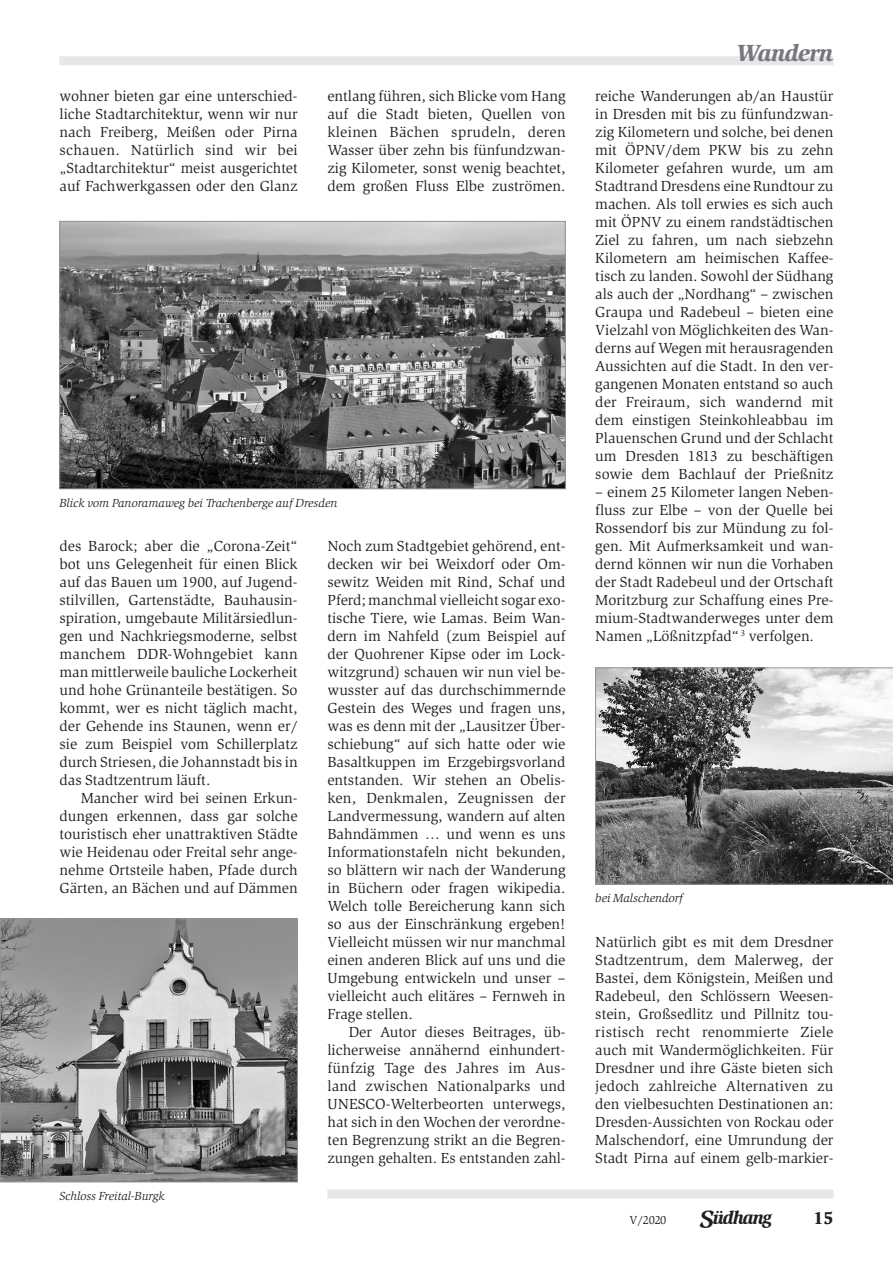
<style>
.page{position:relative;width:893px;height:1263px;background:#fff}
.page>*{position:absolute;margin:0;border:0;box-sizing:border-box;transform-origin:0 0}
.t1{font:italic 900 24px "Slimbach";letter-spacing:-.035em;color:#76787b}
.t2{font:900 18px "Slimbach";color:#231f20}
.t3{font:18px "Hillez Logozv 07";color:#231f20}
.t4{font:15px/18px "Slimbach";color:#231f20;text-align:justify}
.t5{font:italic 12px "Slimbach";color:#231f20}
.t6{font:12px "Slimbach";color:#231f20}
</style>
<div class="page">
<div style="left:327px;top:1189px;width:506px;height:9px;background:#e6e7e9"></div>
<div style="left:60px;top:56px;width:773px;height:9px;background:#e6e7e9"></div>
<img style="left:62px;top:223px;width:502px;height:264px">
<div style="left:60px;top:221px;width:506px;height:268px;border:1px solid #939598"></div>
<img style="left:2px;top:920px;width:294px;height:260px">
<div style="left:0;top:918px;width:298px;height:264px;border:1px solid #939598"></div>
<svg style="left:595px;top:668px;width:298px;height:216px;background:#7e7e7e"></svg>
<p class="t4" style="left:60px;top:87px;width:240px">wohner bieten gar eine unterschied&shy;liche Stadtarchitektur, wenn wir nur nach Freiberg, Meißen oder Pirna schauen. Natürlich sind wir bei „Stadtarchitektur“ meist ausgerichtet auf Fachwerkgassen oder den Glanz</p>
<p class="t4" style="left:327px;top:87px;width:240px">entlang führen, sich Blicke vom Hang auf die Stadt bieten, Quellen von kleinen Bächen sprudeln, deren Wasser über zehn bis fünfundzwan&shy;zig Kilometer, sonst wenig beachtet, dem großen Fluss Elbe zuströmen.</p>
<p class="t5" style="left:60px;top:496px;width:280px">Blick vom Panoramaweg bei Trachenberge auf Dresden</p>
<p class="t4" style="left:60px;top:537px;width:240px">des Barock; aber die „Corona-Zeit“ bot uns Gelegenheit für einen Blick auf das Bauen um 1900, auf Jugend&shy;stilvillen, Gartenstädte, Bauhausin&shy;spiration, umgebaute Militärsiedlun&shy;gen und Nachkriegsmoderne, selbst manchem DDR-Wohngebiet kann man mittlerweile bauliche Lockerheit und hohe Grünanteile bestätigen. So kommt, wer es nicht täglich macht, der Gehende ins Staunen, wenn er/ sie zum Beispiel vom Schillerplatz durch Striesen, die Johannstadt bis in das Stadtzentrum läuft.</p>
<p class="t4" style="left:60px;top:789px;width:240px;text-indent:21px">Mancher wird bei seinen Erkun&shy;dungen erkennen, dass gar solche touristisch eher unattraktiven Städte wie Heidenau oder Freital sehr ange&shy;nehme Ortsteile haben, Pfade durch Gärten, an Bächen und auf Dämmen</p>
<p class="t5" style="left:60px;top:1189px;width:107px">Schloss Freital-Burgk</p>
<p class="t4" style="left:327px;top:537px;width:240px">Noch zum Stadtgebiet gehörend, ent&shy;decken wir bei Weixdorf oder Om&shy;sewitz Weiden mit Rind, Schaf und Pferd; manchmal vielleicht sogar exo&shy;tische Tiere, wie Lamas. Beim Wan&shy;dern im Nahfeld (zum Beispiel auf der Quohrener Kipse oder im Lock&shy;witzgrund) schauen wir nun viel be&shy;wusster auf das durchschimmernde Gestein des Weges und fragen uns, was es denn mit der „Lausitzer Über&shy;schiebung“ auf sich hatte oder wie Basaltkuppen im Erzgebirgsvorland entstanden. Wir stehen an Obelis&shy;ken, Denkmalen, Zeugnissen der Landvermessung, wandern auf alten Bahndämmen … und wenn es uns Informationstafeln nicht bekunden, so blättern wir nach der Wanderung in Büchern oder fragen wikipedia.<br>Welch tolle Bereicherung kann sich so aus der Einschränkung ergeben!<br>Vielleicht müssen wir nur manchmal einen anderen Blick auf uns und die Umgebung entwickeln und unser – vielleicht auch elitäres – Fernweh in Frage stellen.</p>
<p class="t4" style="left:327px;top:1023px;width:240px;text-indent:21px">Der Autor dieses Beitrages, üb&shy;licherweise annähernd einhundert&shy;fünfzig Tage des Jahres im Aus&shy;land zwischen Nationalparks und UNESCO-Welterbeorten unterwegs, hat sich in den Wochen der verordne&shy;ten Begrenzung strikt an die Begren&shy;zungen gehalten. Es entstanden zahl-</p>
<h1 class="t1" style="left:735px;top:38px;width:100px">Wandern</h1>
<p class="t4" style="left:595px;top:87px;width:240px">reiche Wanderungen ab/an Haustür in Dresden mit bis zu fünfundzwan&shy;zig Kilometern und solche, bei denen mit ÖPNV/dem PKW bis zu zehn Kilometer gefahren wurde, um am Stadtrand Dresdens eine Rundtour zu machen. Als toll erwies es sich auch mit ÖPNV zu einem randstädtischen Ziel zu fahren, um nach siebzehn Kilometern am heimischen Kaffee&shy;tisch zu landen. Sowohl der Südhang als auch der „Nordhang“ – zwischen Graupa und Radebeul – bieten eine Vielzahl von Möglichkeiten des Wan&shy;derns auf Wegen mit herausragenden Aussichten auf die Stadt. In den ver&shy;gangenen Monaten entstand so auch der Freiraum, sich wandernd mit dem einstigen Steinkohleabbau im Plauenschen Grund und der Schlacht um Dresden 1813 zu beschäftigen sowie dem Bachlauf der Prießnitz</p>
<p class="t4" style="left:595px;top:483px;width:240px">– einem 25 Kilometer langen Neben&shy;fluss zur Elbe – von der Quelle bei Rossendorf bis zur Mündung zu fol&shy;gen. Mit Aufmerksamkeit und wan&shy;dernd können wir nun die Vorhaben der Stadt Radebeul und der Ortschaft Moritzburg zur Schaffung eines Pre&shy;mium-Stadtwanderweges unter dem Namen „Lößnitzpfad“ <sup>3</sup> verfolgen.</p>
<p class="t5" style="left:595px;top:891px;width:89px">bei Malschendorf</p>
<p class="t4" style="left:595px;top:933px;width:240px">Natürlich gibt es mit dem Dresdner Stadtzentrum, dem Malerweg, der Bastei, dem Königstein, Meißen und Radebeul, den Schlössern Weesen&shy;stein, Großsedlitz und Pillnitz tou&shy;ristisch recht renommierte Ziele auch mit Wandermöglichkeiten. Für Dresdner und ihre Gäste bieten sich jedoch zahlreiche Alternativen zu den vielbesuchten Destinationen an:<br>Dresden-Aussichten von Rockau oder Malschendorf, eine Umrundung der Stadt Pirna auf einem gelb-markier-</p>
<p class="t6" style="left:629px;top:1213px;width:39px">V/2020</p>
<p class="t3" style="left:699px;top:1209px;width:75px">ü</p>
<p class="t2" style="left:813px;top:1207px;width:21px">15</p>
</div>
